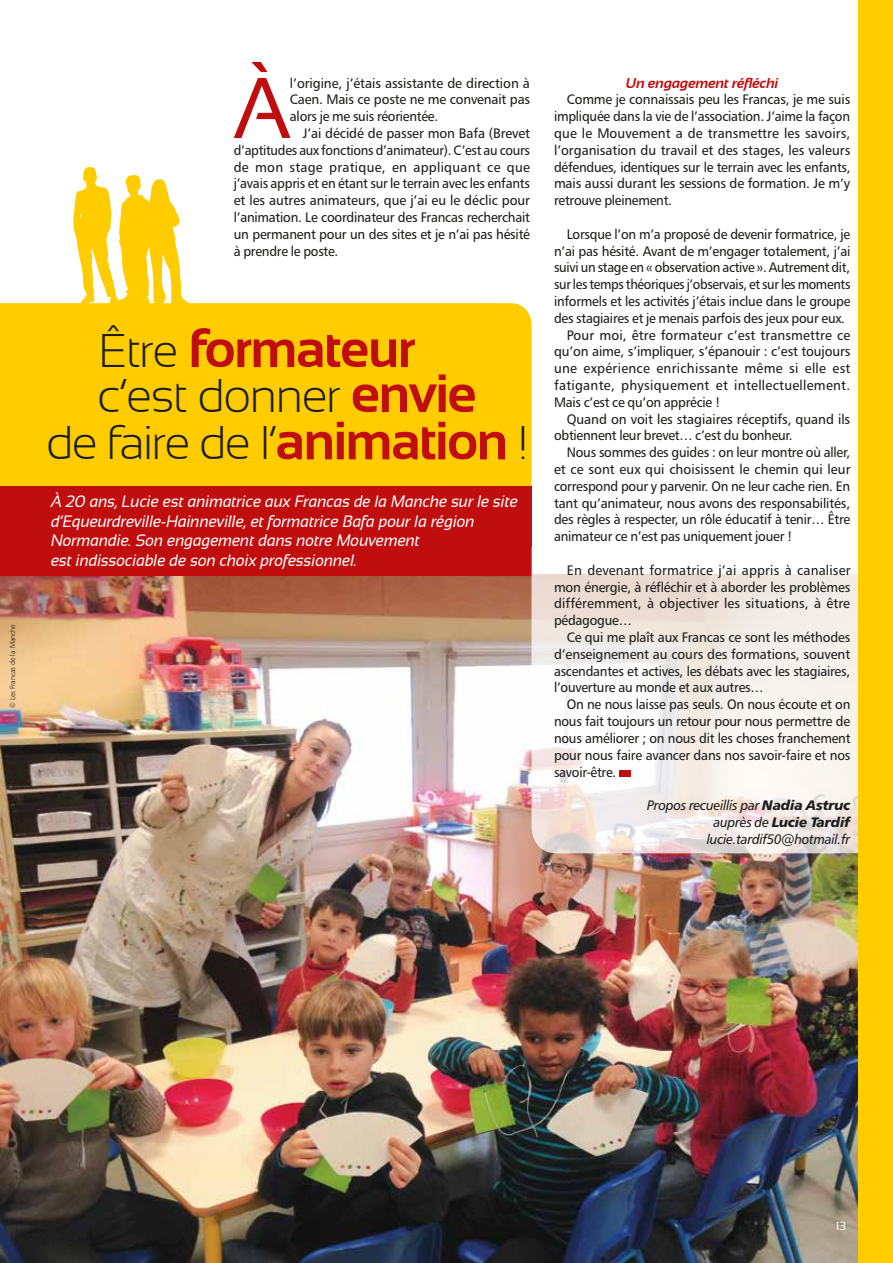
<style>
.page{position:relative;width:893px;height:1263px;background:#fff}
.page>*{position:absolute;margin:0;border:0;box-sizing:border-box;transform-origin:0 0}
.t1{font:85.95px "Sansation";color:#c00d0e;scale:.95 1}
.t2{font:700 53.85px "Sansation";letter-spacing:-.03em;color:#c00d0e}
.t3{font:300 47.25px/47.2px "Sansation";letter-spacing:-.03em;color:#1d1d1b;text-align:center}
.t4{font:italic 16.5px/19.8px "Sansation";letter-spacing:-.01em;color:#fff;scale:.95 1}
.t5{font:italic 700 14.25px "Sansation";letter-spacing:-.01em;color:#c00d0e}
.t6{font:13.8px/16.8px "Humanist 777 BT Roman B";letter-spacing:-.02em;color:#1d1d1b;text-align:justify}
.t7{font:13.8px/16.8px "Humanist 777 BT Roman B";letter-spacing:-.02em;color:#1d1d1b;text-align:justify;scale:.95 1}
.t8{font:13.8px/16.8px "Humanist 777 BT Roman B";letter-spacing:-.02em;color:#1d1d1b;text-align:justify;scale:.96 1}
.t9{font:13.8px "Humanist 777 BT Roman B";letter-spacing:.02em;color:#1d1d1b}
.t10{font:13.8px "Humanist 777 BT Roman B";letter-spacing:.005em;color:#1d1d1b}
.t11{font:13.8px "Humanist 777 BT Italic B";letter-spacing:-.02em;color:#1d1d1b;scale:.95 1}
.t12{font:13.8px "Humanist 777 BT Roman B";letter-spacing:-.02em;color:#1d1d1b;scale:.93 1}
.t13{font:13.8px "Humanist 777 BT Roman B";letter-spacing:-.02em;color:#1d1d1b;scale:.94 1}
.t14{font:13.8px "Humanist 777 BT Black Italic B";letter-spacing:-.02em;color:#1d1d1b}
.t15{font:12px "Sansation";color:#fff}
.t16{font:7.5px "Humanist 777 BT Light B";letter-spacing:-.01em;color:#1d1d1b;scale:.95 1}
.s1{font-weight:300;font-size:47.25px;color:#1d1d1b}
.s2{font-weight:700;font-size:53.85px;color:#c00d0e}
.s3{font-family:"Humanist 777 BT Black Italic B"}
.s4{font-family:"Humanist 777 BT Italic B"}
</style>
<div class="page">
<div style="left:0;top:303px;width:531px;height:183px;background:#fc0"></div>
<img style="left:0;top:576px;width:859px;height:687px">
<svg style="left:73px;top:167px;width:116px;height:142px"></svg>
<div style="left:0;top:486px;width:531px;height:90px;background:#c00d0e"></div>
<svg style="left:531px;top:546px;width:328px;height:307px"></svg>
<div style="left:619px;top:770px;width:12px;height:6px;background:#c00d0e"></div>
<div style="left:859px;top:0;width:34px;height:1263px;background:#fc0"></div>
<p class="t16" style="left:8px;top:708px;width:90px;rotate:-90deg">© Les Francas de la Manche</p>
<h1 class="t1" style="left:233px;top:60px;width:63px">À</h1>
<p class="t6" style="left:290px;top:74px;width:242px">l’origine, j’étais assistante de direction à Caen. Mais ce poste ne me convenait pas alors je me suis réorientée.</p>
<p class="t6" style="left:234px;top:125px;width:298px;text-indent:69px">J’ai décidé de passer mon Bafa (Brevet d’aptitudes aux fonctions d’animateur). C’est au cours de mon stage pratique, en appliquant ce que j’avais appris et en étant sur le terrain avec les enfants et les autres animateurs, que j’ai eu le déclic pour l’animation. Le coordinateur des Francas recherchait un permanent pour un des sites et je n’ai pas hésité à prendre le poste.</p>
<h2 class="t2" style="left:99px;top:318px;width:318px"><span class="s1">Être</span> formateur</h2>
<h3 class="t3" style="left:46px;top:372px;width:483px">c’est donner <span class="s2">envie<br></span>de faire de l’<span class="s2">animation</span> !</h3>
<p class="t4" style="left:51px;top:491px;width:493px">À 20 ans, Lucie est animatrice aux Francas de la Manche sur le site d’Equeurdreville-Hainneville, et formatrice Bafa pour la région Normandie. Son engagement dans notre Mouvement<br>est indissociable de son choix professionnel.</p>
<p class="t5" style="left:626px;top:75px;width:154px">Un engagement réfléchi</p>
<p class="t8" style="left:554px;top:91px;width:310px;text-indent:13px">Comme je connaissais peu les Francas, je me suis impliquée dans la vie de l’association. J’aime la façon que le Mouvement a de transmettre les savoirs, l’organisation du travail et des stages, les valeurs défendues, identiques sur le terrain avec les enfants, mais aussi durant les sessions de formation. Je m’y retrouve pleinement.</p>
<p class="t7" style="left:567px;top:225px;width:300px">Lorsque l’on m’a proposé de devenir formatrice, je</p>
<p class="t8" style="left:554px;top:242px;width:310px">n’ai pas hésité. Avant de m’engager totalement, j’ai</p>
<p class="t13" style="left:554px;top:259px;width:317px">suivi un stage en « observation active ». Autrement dit,</p>
<p class="t12" style="left:554px;top:276px;width:320px">sur les temps théoriques j’observais, et sur les moments</p>
<p class="t7" style="left:554px;top:293px;width:314px">informels et les activités j’étais inclue dans le groupe</p>
<p class="t7" style="left:554px;top:309px;width:308px">des stagiaires et je menais parfois des jeux pour eux.</p>
<p class="t10" style="left:567px;top:326px;width:285px">Pour moi, être formateur c’est transmettre ce</p>
<p class="t6" style="left:554px;top:343px;width:298px">qu’on aime, s’impliquer, s’épanouir : c’est toujours</p>
<p class="t9" style="left:554px;top:360px;width:298px">une expérience enrichissante même si elle est</p>
<p class="t9" style="left:554px;top:377px;width:298px">fatigante, physiquement et intellectuellement.</p>
<p class="t7" style="left:554px;top:393px;width:177px">Mais c’est ce qu’on apprécie !</p>
<p class="t6" style="left:567px;top:410px;width:285px">Quand on voit les stagiaires réceptifs, quand ils</p>
<p class="t7" style="left:554px;top:427px;width:253px">obtiennent leur brevet… c’est du bonheur.</p>
<p class="t7" style="left:567px;top:444px;width:300px">Nous sommes des guides : on leur montre où aller,</p>
<p class="t10" style="left:554px;top:461px;width:298px">et ce sont eux qui choisissent le chemin qui leur</p>
<p class="t7" style="left:554px;top:477px;width:313px">correspond pour y parvenir. On ne leur cache rien. En</p>
<p class="t6" style="left:554px;top:494px;width:298px">tant qu’animateur, nous avons des responsabilités,</p>
<p class="t7" style="left:554px;top:511px;width:313px">des règles à respecter, un rôle éducatif à tenir… Être</p>
<p class="t7" style="left:554px;top:528px;width:252px">animateur ce n’est pas uniquement jouer !</p>
<p class="t6" style="left:554px;top:561px;width:298px;text-indent:13px">En devenant formatrice j’ai appris à canaliser mon énergie, à réfléchir et à aborder les problèmes différemment, à objectiver les situations, à être pédagogue…</p>
<p class="t8" style="left:554px;top:629px;width:310px;text-indent:13px">Ce qui me plaît aux Francas ce sont les méthodes d’enseignement au cours des formations, souvent ascendantes et actives, les débats avec les stagiaires, l’ouverture au monde et aux autres…</p>
<p class="t7" style="left:554px;top:696px;width:314px;text-indent:13px">On ne nous laisse pas seuls. On nous écoute et on nous fait toujours un retour pour nous permettre de nous améliorer ; on nous dit les choses franchement pour nous faire avancer dans nos savoir-faire et nos savoir-être.</p>
<p class="t11" style="left:647px;top:797px;width:216px">Propos recueillis par <span class="s3">Nadia Astruc</span></p>
<p class="t14" style="left:713px;top:813px;width:138px"><span class="s4">auprès de</span> Lucie Tardif</p>
<p class="t11" style="left:707px;top:830px;width:152px">lucie.tardif50@hotmail.fr</p>
<p class="t15" style="left:836px;top:1219px;width:12px">13</p>
</div>
